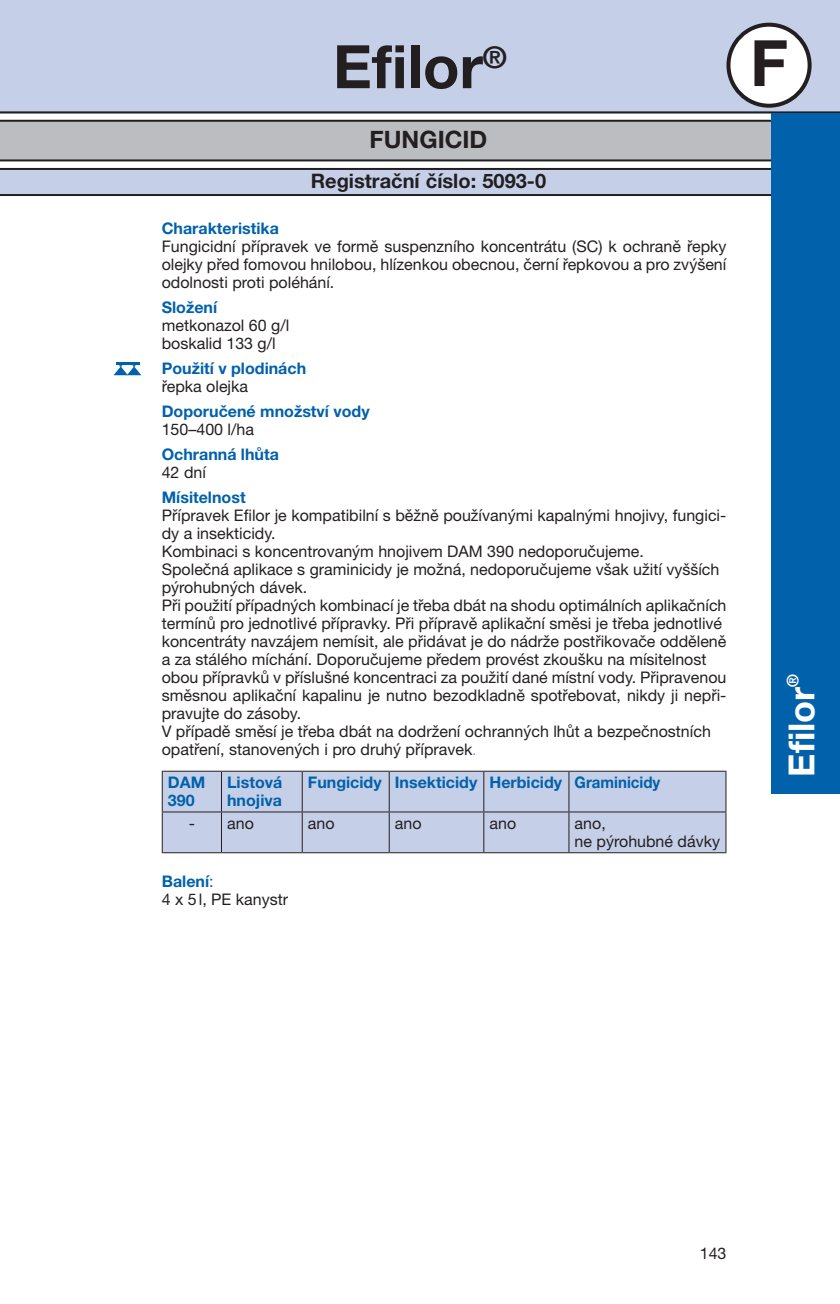
<style>
.page{position:relative;width:840px;height:1304px;background:#fff}
.page>*{position:absolute;margin:0;border:0;box-sizing:border-box;transform-origin:0 0}
.t1{font:700 64px "Helvetica Neue LT Pro";color:#231f20}
.t2{font:700 60px "Helvetica Neue LT Pro";color:#231f20}
.t3{font:700 36px "Helvetica Neue LT Pro";color:#fff}
.t4{font:700 24px "Helvetica Neue LT Pro";color:#231f20}
.t5{font:700 20px "Helvetica Neue LT Pro";color:#231f20}
.t6{font:16px/18px "Helvetica Neue LT Pro";color:#231f20}
.t7{font:700 16px/18px "Helvetica Neue LT Pro";color:#0161aa}
.t8{font:700 16px "Helvetica Neue LT Pro";color:#fff}
.s1{font-weight:100;font-stretch:expanded;color:#0161aa}
.s2{font-weight:700;color:#0161aa}
.s3{color:#0161aa}
</style>
<div class="page">
<div style="left:0;top:121px;width:839px;height:39px;background:#bcbdc0"></div>
<hr style="left:0;top:120px;width:839px;height:2px;background:#231f20">
<hr style="left:0;top:159px;width:839px;height:2px;background:#231f20">
<div style="left:0;top:169px;width:839px;height:26px;background:#c5d0e8"></div>
<hr style="left:0;top:194px;width:839px;height:2px;background:#231f20">
<hr style="left:0;top:168px;width:839px;height:2px;background:#231f20">
<div style="left:0;top:0;width:839px;height:113px;background:#c5d0e8"></div>
<hr style="left:0;top:111px;width:839px;height:2px;background:#231f20">
<div style="left:728px;top:25px;width:81px;height:81px;background:#fff;border-radius:50%"></div>
<div style="left:726px;top:23px;width:85px;height:85px;border:4px solid #231f20;border-radius:50%"></div>
<div style="left:771px;top:113px;width:68px;height:681px;background:#0161aa"></div>
<div style="left:163px;top:772px;width:562px;height:80px;background:#c5d0e8"></div>
<hr style="left:221px;top:772px;width:1px;height:39px;background:#231f20">
<hr style="left:301px;top:772px;width:1px;height:39px;background:#231f20">
<hr style="left:388px;top:772px;width:1px;height:39px;background:#231f20">
<hr style="left:162px;top:811px;width:59px;height:1px;background:#231f20">
<hr style="left:221px;top:811px;width:81px;height:1px;background:#231f20">
<hr style="left:221px;top:812px;width:1px;height:40px;background:#231f20">
<hr style="left:302px;top:811px;width:87px;height:1px;background:#231f20">
<hr style="left:301px;top:812px;width:1px;height:40px;background:#231f20">
<hr style="left:389px;top:811px;width:94px;height:1px;background:#231f20">
<hr style="left:388px;top:812px;width:1px;height:40px;background:#231f20">
<hr style="left:483px;top:811px;width:85px;height:1px;background:#231f20">
<hr style="left:568px;top:811px;width:158px;height:1px;background:#231f20">
<hr style="left:483px;top:772px;width:1px;height:39px;background:#231f20">
<hr style="left:483px;top:812px;width:1px;height:40px;background:#231f20">
<hr style="left:568px;top:772px;width:1px;height:39px;background:#231f20">
<hr style="left:568px;top:812px;width:1px;height:40px;background:#231f20">
<hr style="left:162px;top:771px;width:59px;height:1px;background:#231f20">
<hr style="left:162px;top:772px;width:1px;height:39px;background:#231f20">
<hr style="left:221px;top:771px;width:81px;height:1px;background:#231f20">
<hr style="left:302px;top:771px;width:87px;height:1px;background:#231f20">
<hr style="left:389px;top:771px;width:94px;height:1px;background:#231f20">
<hr style="left:483px;top:771px;width:85px;height:1px;background:#231f20">
<hr style="left:568px;top:771px;width:158px;height:1px;background:#231f20">
<hr style="left:725px;top:772px;width:1px;height:39px;background:#231f20">
<hr style="left:162px;top:812px;width:1px;height:40px;background:#231f20">
<hr style="left:725px;top:812px;width:1px;height:40px;background:#231f20">
<hr style="left:162px;top:852px;width:59px;height:1px;background:#231f20">
<hr style="left:221px;top:852px;width:81px;height:1px;background:#231f20">
<hr style="left:302px;top:852px;width:87px;height:1px;background:#231f20">
<hr style="left:389px;top:852px;width:94px;height:1px;background:#231f20">
<hr style="left:483px;top:852px;width:85px;height:1px;background:#231f20">
<hr style="left:568px;top:852px;width:158px;height:1px;background:#231f20">
<hr style="left:116px;top:362px;width:23px;height:3px;background:#0161aa">
<svg style="left:113px;top:365px;width:28px;height:10px"></svg>
<h2 class="t2" style="left:333px;top:29px;width:175px">Efilor<sup>®</sup></h2>
<h1 class="t1" style="left:749px;top:23px;width:39px">F</h1>
<h3 class="t4" style="left:369px;top:124px;width:30px">Fungicid</h3>
<p class="t5" style="left:310px;top:168px;width:237px">Registrační číslo: 5093-0</p>
<p class="t7" style="left:162px;top:218px;width:119px">Charakteristika</p>
<p class="t6" style="left:162px;top:237px;width:566px;text-align:justify">Fungicidní přípravek ve formě suspenzního koncentrátu (SC) k ochraně řepky olejky před fomovou hnilobou, hlízenkou obecnou, černí řepkovou a pro zvýšení odolnosti proti poléhání.</p>
<p class="t7" style="left:162px;top:298px;width:57px">Složení</p>
<p class="t6" style="left:162px;top:316px;width:129px">metkonazol 60 g/l boskalid 133 g/l</p>
<p class="t7" style="left:162px;top:359px;width:146px">Použití v plodinách</p>
<p class="t6" style="left:162px;top:377px;width:88px">řepka olejka</p>
<p class="t7" style="left:162px;top:402px;width:209px">Doporučené množství vody</p>
<p class="t6" style="left:162px;top:420px;width:94px">150–400 l/ha</p>
<p class="t7" style="left:162px;top:445px;width:119px">Ochranná lhůta</p>
<p class="t6" style="left:162px;top:463px;width:46px">42 dní</p>
<p class="t7" style="left:162px;top:488px;width:85px">Mísitelnost</p>
<p class="t6" style="left:162px;top:506px;width:566px">Přípravek Efilor je kompatibilní s běžně používanými kapalnými hnojivy, fungici&shy;dy a insekticidy.<br>Kombinaci s koncentrovaným hnojivem DAM 390 nedoporučujeme.<br>Společná aplikace s graminicidy je možná, nedoporučujeme však užití vyšších pýrohubných dávek.<br>Při použití případných kombinací je třeba dbát na shodu optimálních aplikačních termínů pro jednotlivé přípravky. Při přípravě aplikační směsi je třeba jednotlivé koncentráty navzájem nemísit, ale přidávat je do nádrže postřikovače odděleně a za stálého míchání. Doporučujeme předem provést zkoušku na mísitelnost obou přípravků v příslušné koncentraci za použití dané místní vody. Připravenou směsnou aplikační kapalinu je nutno bezodkladně spotřebovat, nikdy ji nepři&shy;pravujte do zásoby.<br>V případě směsí je třeba dbát na dodržení ochranných lhůt a bezpečnostních opatření, stanovených i pro druhý přípravek<span class="s1">.</span></p>
<p class="t7" style="left:168px;top:773px;width:39px">DAM<br>390</p>
<p class="t7" style="left:227px;top:773px;width:57px">Listová hnojiva</p>
<p class="t7" style="left:308px;top:773px;width:354px">Fungicidy Insekticidy Herbicidy Graminicidy</p>
<p class="t6" style="left:189px;top:814px;width:67px">- ano</p>
<p class="t6" style="left:308px;top:814px;width:28px">ano</p>
<p class="t6" style="left:394px;top:814px;width:28px">ano</p>
<p class="t6" style="left:489px;top:814px;width:28px">ano</p>
<p class="t6" style="left:574px;top:814px;width:147px">ano,<br>ne pýrohubné dávky</p>
<p class="t6" style="left:162px;top:872px;width:128px"><span class="s2">Balení</span><span class="s3">:<br></span>4 x 5l, PE kanystr</p>
<p class="t8" style="left:782px;top:687px;width:14px;rotate:-90deg">®</p>
<h3 class="t3" style="left:778px;top:777px;width:91px;rotate:-90deg">Efilor</h3>
<p class="t6" style="left:699px;top:1244px;width:28px">143</p>
</div>
